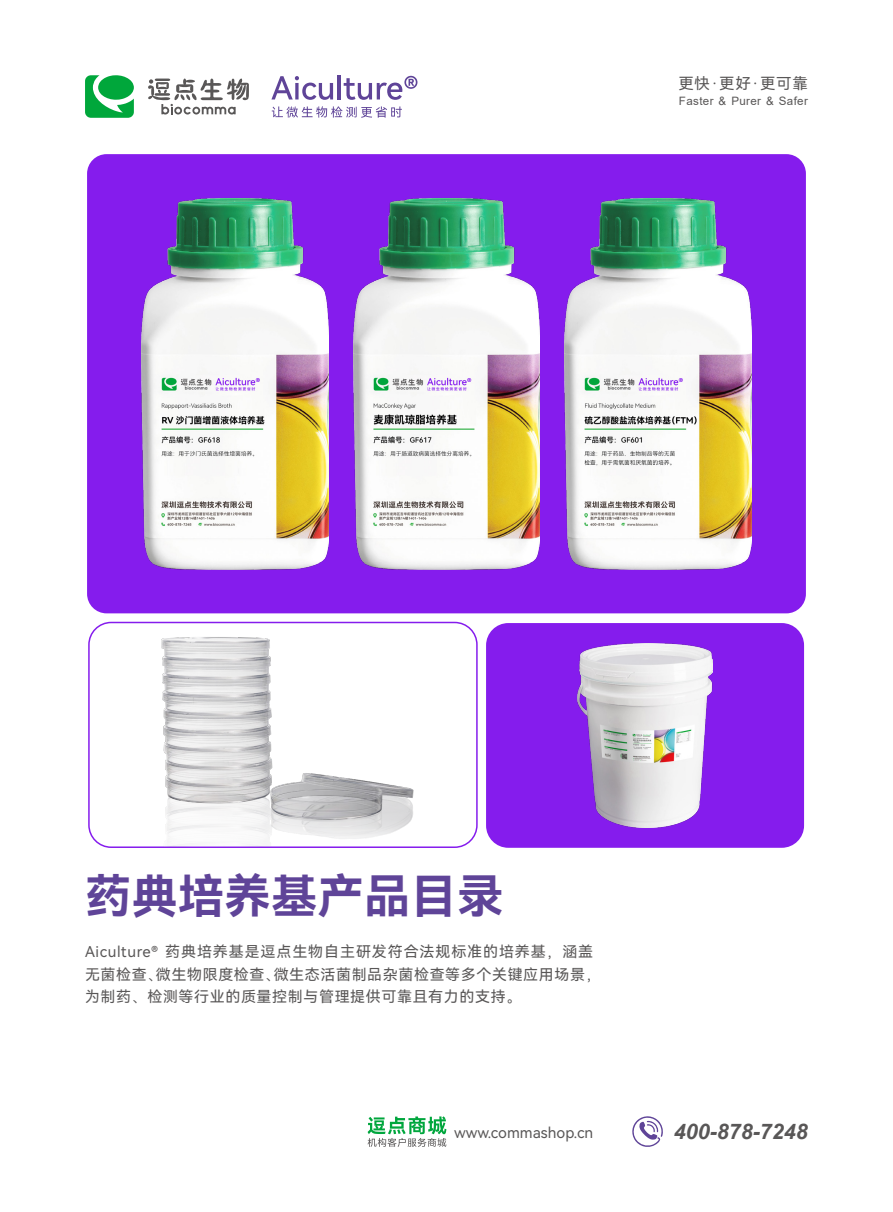
<style>
.page{position:relative;width:893px;height:1212px;background:#fff}
.page>*{position:absolute;margin:0;border:0;box-sizing:border-box;transform-origin:0 0}
.t1{font:46.5px "Harmony OS Sans SC Bold";color:#5f4498}
.t2{font:italic 700 21.45px "Arial";color:#595757}
.t3{font:15.45px "Harmony OS Sans SC";letter-spacing:.05em;color:#595757}
.t4{font:15px/22.5px "Harmony OS Sans SC";letter-spacing:.04em;color:#595757}
.t5{font:15px "Harmony OS Sans SC";color:#595757}
.t6{font:11.55px "Arial";letter-spacing:.03em;color:#595757}
</style>
<div class="page">
<svg style="left:272px;top:106px;width:130px;height:12px"></svg>
<svg style="left:271px;top:76px;width:62px;height:24px"></svg>
<hr style="left:338px;top:75px;width:3px;height:24px;background:#5f4498">
<svg style="left:344px;top:76px;width:73px;height:24px"></svg>
<svg style="left:632px;top:1116px;width:31px;height:31px"></svg>
<svg style="left:85px;top:75px;width:49px;height:43px"></svg>
<svg style="left:148px;top:78px;width:101px;height:36px"></svg>
<div style="left:87px;top:154px;width:719px;height:459px;background:#851ced;border-radius:20px"></div>
<div style="left:486px;top:623px;width:318px;height:225px;background:#851ced;border-radius:22px"></div>
<img style="left:142px;top:198px;width:186px;height:371px">
<img style="left:353px;top:198px;width:187px;height:371px">
<img style="left:565px;top:198px;width:186px;height:371px">
<svg style="left:368px;top:1116px;width:78px;height:31px"></svg>
<div style="left:88px;top:622px;width:390px;height:226px;border:2px solid #851ced;border-radius:22px"></div>
<img style="left:578px;top:643px;width:134px;height:184px">
<img style="left:139px;top:623px;width:288px;height:224px">
<p class="t3" style="left:678px;top:72px;width:131px">更快·更好·更可靠</p>
<p class="t6" style="left:679px;top:93px;width:130px">Faster &amp; Purer &amp; Safer</p>
<h1 class="t1" style="left:85px;top:864px;width:420px">药典培养基产品目录</h1>
<p class="t4" style="left:85px;top:940px;width:517px">Aiculture® 药典培养基是逗点生物自主研发符合法规标准的培养基，涵盖无菌检查、微生物限度检查、微生态活菌制品杂菌检查等多个关键应用场景，为制药、检测等行业的质量控制与管理提供可靠且有力的支持。</p>
<p class="t5" style="left:454px;top:1122px;width:140px">www.commashop.cn</p>
<h2 class="t2" style="left:674px;top:1117px;width:135px">400-878-7248</h2>
</div>
